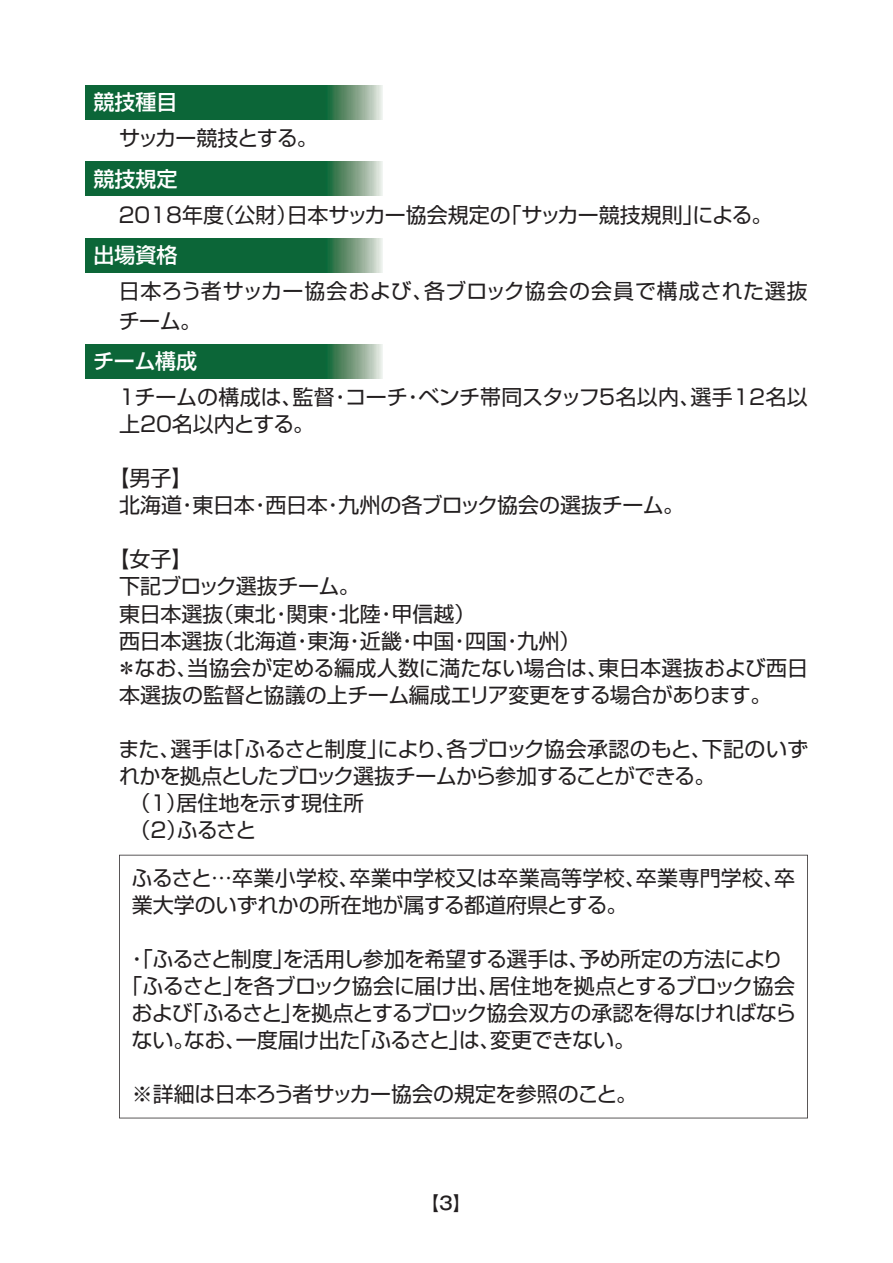
<style>
.page{position:relative;width:893px;height:1263px;background:#fff}
.page>*{position:absolute;margin:0;border:0;box-sizing:border-box;transform-origin:0 0}
.t1{font:21px/27px "Shin Go Pro";letter-spacing:-.01em;color:#231f20}
.t2{font:21px/27px "Shin Go Pro";letter-spacing:-.03em;color:#231f20}
.t3{font:21px/30px "Shin Go Pro";letter-spacing:.02em;color:#231f20}
.t4{font:21px "Shin Go Pro";letter-spacing:-.035em;color:#231f20}
.t5{font:500 21px "Shin Go Pro";color:#fff}
.t6{font:21px "Shin Go Pro";letter-spacing:-.055em;color:#231f20}
.t7{font:500 18px "Gothic MB101 Pro";color:#231f20}
</style>
<div class="page">
<svg style="left:85px;top:344px;width:298px;height:34px;background:#217146"></svg>
<svg style="left:85px;top:85px;width:298px;height:34px;background:#217146"></svg>
<svg style="left:85px;top:162px;width:298px;height:34px;background:#217146"></svg>
<svg style="left:85px;top:238px;width:298px;height:34px;background:#217146"></svg>
<svg style="left:119px;top:855px;width:689px;height:263px"></svg>
<p class="t5" style="left:94px;top:85px;width:85px">競技種目</p>
<p class="t6" style="left:119px;top:121px;width:200px">サッカー競技とする。</p>
<p class="t5" style="left:94px;top:161px;width:86px">競技規定</p>
<p class="t1" style="left:116px;top:199px;width:658px">２０18年度（公財）日本サッカー協会規定の「サッカー競技規則」による。</p>
<p class="t5" style="left:94px;top:238px;width:86px">出場資格</p>
<p class="t3" style="left:119px;top:274px;width:691px">日本ろう者サッカー協会および、各ブロック協会の会員で構成された選抜チーム。</p>
<p class="t5" style="left:93px;top:344px;width:105px">チーム構成</p>
<p class="t1" style="left:116px;top:381px;width:693px">１チームの構成は、監督・コーチ・ベンチ帯同スタッフ5名以内、選手12名以上20名以内とする。</p>
<p class="t1" style="left:119px;top:462px;width:567px;text-indent:-10px">【男子】<br>北海道・東日本・西日本・九州の各ブロック協会の選抜チーム。</p>
<p class="t1" style="left:116px;top:543px;width:694px;text-indent:-8px">【女子】<br>下記ブロック選抜チーム。<br>東日本選抜（東北・関東・北陸・甲信越）<br>西日本選抜（北海道・東海・近畿・中国・四国・九州）<br>＊なお、当協会が定める編成人数に満たない場合は、東日本選抜および西日本選抜の監督と協議の上チーム編成エリア変更をする場合があります。</p>
<p class="t2" style="left:118px;top:732px;width:691px">また、選手は「ふるさと制度」により、各ブロック協会承認のもと、下記のいずれかを拠点としたブロック選抜チームから参加することができる。<br>　（１）居住地を示す現住所<br>　（2）ふるさと</p>
<p class="t1" style="left:132px;top:862px;width:665px">ふるさと…卒業小学校、卒業中学校又は卒業高等学校、卒業専門学校、卒業大学のいずれかの所在地が属する都道府県とする。</p>
<p class="t2" style="left:127px;top:943px;width:659px">・「ふるさと制度」を活用し参加を希望する選手は、予め所定の方法により</p>
<p class="t1" style="left:121px;top:970px;width:675px">「ふるさと」を各ブロック協会に届け出、居住地を拠点とするブロック協会</p>
<p class="t4" style="left:132px;top:996px;width:666px">および「ふるさと」を拠点とするブロック協会双方の承認を得なければなら</p>
<p class="t1" style="left:132px;top:1024px;width:505px">ない。なお、一度届け出た「ふるさと」は、変更できない。</p>
<p class="t1" style="left:132px;top:1078px;width:507px">※詳細は日本ろう者サッカー協会の規定を参照のこと。</p>
<p class="t7" style="left:421px;top:1188px;width:51px">【3】</p>
</div>
